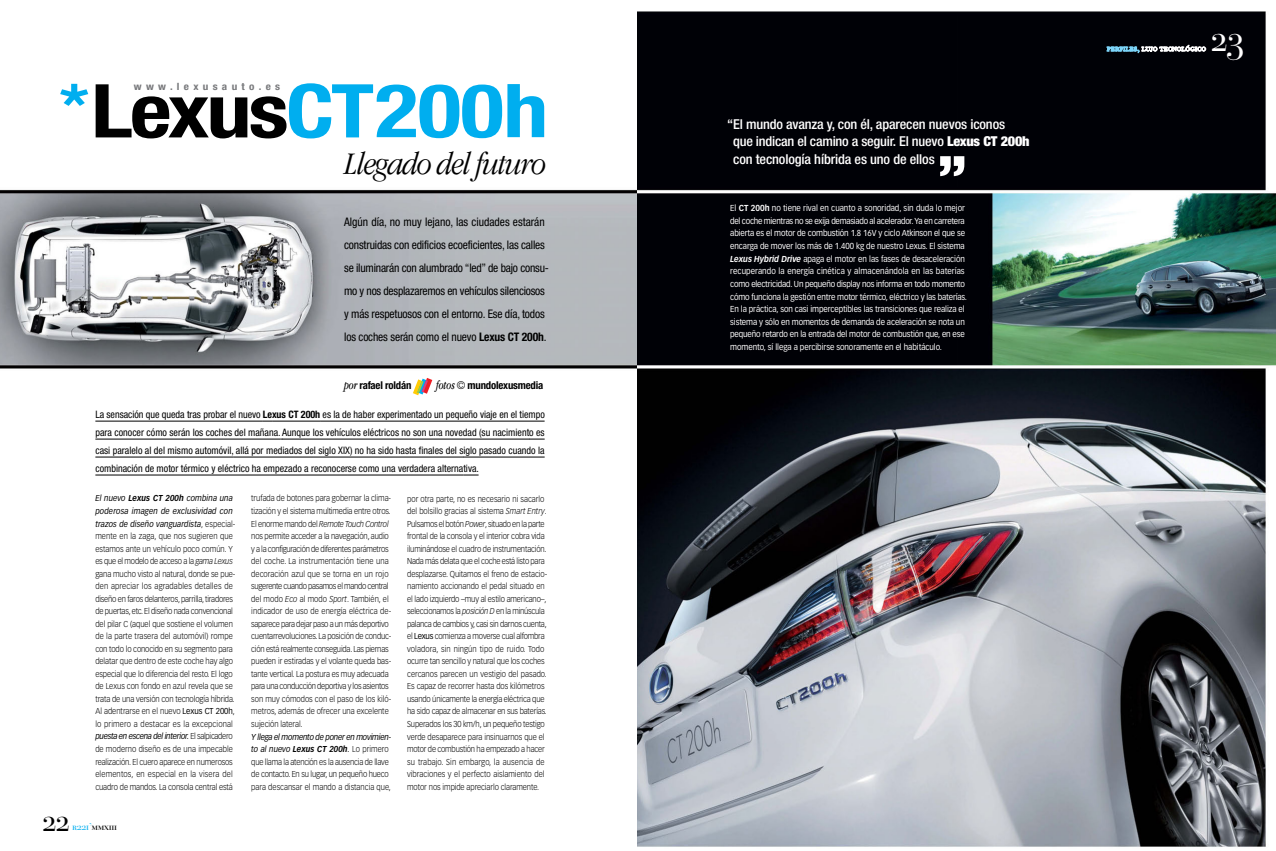
<style>
.page{position:relative;width:1276px;height:851px;background:#fff}
.page>*{position:absolute;margin:0;border:0;box-sizing:border-box;transform-origin:0 0}
.t1{font:700 condensed 74.3px "Helvetica Neue";letter-spacing:-.03em;color:#000;scale:1.21 1}
.t2{font:700 condensed 74.3px "Helvetica Neue";color:#00aeef;scale:1.21 1}
.t3{font:36.9px "Bauer Bodoni Roman SC";color:#fff}
.t4{font:italic 300 32.5px "Apple Garamond";letter-spacing:-.035em;color:#000;scale:1.07 1}
.t5{font:30.8px "Bauer Bodoni Roman SC";color:#000}
.t6{font:500 condensed 13.6px/17.9px "Helvetica Neue";letter-spacing:-.01em;color:#fff;scale:1.04 1}
.t7{font:condensed 11.8px/23px "Helvetica Neue";letter-spacing:-.015em;color:#000}
.t8{font:700 condensed 10.7px "Helvetica Neue";letter-spacing:-.015em;color:#000}
.t9{font:condensed 10.3px/18px "Helvetica Neue";color:#000;text-align:justify}
.t10{font:700 condensed 10px "Helvetica Neue";letter-spacing:.385em;color:#77787b;scale:1.12 1}
.t11{font:9.7px "Bauer Bodoni Roman SC";letter-spacing:-.045em;color:#000;scale:1.08 1}
.t12{font:8.5px/12.6px "Vectora LH";letter-spacing:-.015em;color:#fff;scale:.92 1}
.t13{font:300 8.4px/12.5px "Vectora LH";letter-spacing:-.015em;color:#000;scale:.91 1}
.s1{font-size:61.7px;color:#00aeef}
.s2{color:#00aeef}
.s3{font-weight:700}
.s4{font-family:"Apple Garamond";font-weight:400;font-style:italic;font-stretch:normal;font-size:12.7px}
.s5{font-weight:300}
.s6{font-weight:400;font-style:italic}
.s7{font-weight:700;font-style:italic}
.s8{font-style:italic}
.s9{font-weight:400}
.s10{font-weight:900}
</style>
<div class="page">
<img style="left:0;top:11px;width:1276px;height:836px">
<svg style="left:413px;top:378px;width:19px;height:17px"></svg>
<hr style="left:95px;top:421px;width:168px;height:1px;background:#000">
<hr style="left:272px;top:421px;width:48px;height:1px;background:#000">
<hr style="left:320px;top:421px;width:224px;height:1px;background:#000">
<hr style="left:95px;top:439px;width:185px;height:1px;background:#000">
<hr style="left:283px;top:439px;width:246px;height:1px;background:#000">
<svg style="left:529px;top:439px;width:15px;height:1px"></svg>
<hr style="left:95px;top:457px;width:139px;height:1px;background:#000">
<hr style="left:234px;top:457px;width:230px;height:1px;background:#000">
<hr style="left:463px;top:457px;width:81px;height:1px;background:#000">
<hr style="left:95px;top:475px;width:253px;height:1px;background:#000">
<hr style="left:348px;top:475px;width:115px;height:1px;background:#000">
<svg style="left:463px;top:475px;width:15px;height:1px"></svg>
<svg style="left:1106px;top:45px;width:100px;height:8px"></svg>
<svg style="left:940px;top:156px;width:24px;height:20px"></svg>
<p class="t10" style="left:134px;top:80px;width:132px">www.lexusauto.es</p>
<p class="t1" style="left:60px;top:66px;width:405px"><span class="s1">*</span>Lexus<span class="s2">C 200h</span></p>
<p class="t2" style="left:331px;top:66px;width:37px">T</p>
<p class="t4" style="left:345px;top:144px;width:190px">Llegado del futuro</p>
<p class="t7" style="left:344px;top:210px;width:206px">Algún día, no muy lejano, las ciudades estarán construidas con edificios ecoeficientes, las calles se iluminarán con alumbrado “led” de bajo consu&shy;mo y nos desplazaremos en vehículos silenciosos y más respetuosos con el entorno. Ese día, todos los coches serán como el nuevo <span class="s3">Lexus CT 200h</span>.</p>
<p class="t8" style="left:344px;top:379px;width:69px"><span class="s4">por</span> rafael roldán</p>
<p class="t8" style="left:436px;top:379px;width:109px"><span class="s4">fotos</span> <span class="s5">©</span> mundolexusmedia</p>
<p class="t9" style="left:95px;top:405px;width:451px">La sensación que queda tras probar el nuevo <span class="s3">Lexus CT 200h</span> es la de haber experimentado un pequeño viaje en el tiempo para conocer cómo serán los coches del mañana. Aunque los vehículos eléctricos no son una novedad (su nacimiento es casi paralelo al del mismo automóvil, allá por mediados del siglo XIX) no ha sido hasta finales del siglo pasado cuando la combinación de motor térmico y eléctrico ha empezado a reconocerse como una verdadera alternativa.</p>
<p class="t13" style="left:95px;top:492px;width:155px"><span class="s6">El nuevo</span> <span class="s7">Lexus CT 200h</span> <span class="s6">combina una poderosa imagen de exclusividad con trazos de diseño vanguardista</span>, especial&shy;mente en la zaga, que nos sugieren que estamos ante un vehículo poco común. Y es que el modelo de acceso a la <span class="s8">gama Lexus </span>gana mucho visto al natural, donde se pue&shy;den apreciar los agradables detalles de diseño en faros delanteros, parrilla, tiradores de puertas, etc. El diseño nada convencional del pilar C (aquel que sostiene el volumen de la parte trasera del automóvil) rompe con todo lo conocido en su segmento para delatar que dentro de este coche hay algo especial que lo diferencia del resto. El logo de Lexus con fondo en azul revela que se trata de una versión con tecnología híbrida.<br>Al adentrarse en el nuevo <span class="s9">Lexus CT 200h</span>, lo primero a destacar es la excepcional <span class="s6">puesta en escena del interior.</span> El salpicadero de moderno diseño es de una impecable realización. El cuero aparece en numerosos elementos, en especial en la visera del cuadro de mandos. La consola central está</p>
<p class="t13" style="left:251px;top:492px;width:155px">trufada de botones para gobernar la clima&shy;tización y el sistema multimedia entre otros.<br>El enorme mando del <span class="s8">Remote Touch Control </span>nos permite acceder a la navegación, audio y a la configuración de diferentes parámetros del coche. La instrumentación tiene una decoración azul que se torna en un rojo sugerente cuando pasamos el mando central del modo <span class="s8">Eco</span> al modo <span class="s8">Sport</span>. También, el indicador de uso de energía eléctrica de&shy;saparece para dejar paso a un más deportivo cuentarrevoluciones. La posición de conduc&shy;ción está realmente conseguida. Las piernas pueden ir estiradas y el volante queda bas&shy;tante vertical. La postura es muy adecuada para una conducción deportiva y los asientos son muy cómodos con el paso de los kiló&shy;metros, además de ofrecer una excelente sujeción lateral.<br><span class="s6">Y llega el momento de poner en movimien&shy;to al nuevo</span> <span class="s7">Lexus CT 200h</span><span class="s6">.</span> Lo primero que llama la atención es la ausencia de llave de contacto. En su lugar, un pequeño hueco para descansar el mando a distancia que,</p>
<p class="t13" style="left:407px;top:492px;width:155px">por otra parte, no es necesario ni sacarlo del bolsillo gracias al sistema <span class="s8">Smart Entry</span>.<br>Pulsamos el botón <span class="s8">Power</span>, situado en la parte frontal de la consola y el interior cobra vida iluminándose el cuadro de instrumentación.<br>Nada más delata que el coche está listo para desplazarse. Quitamos el freno de estacio&shy;namiento accionando el pedal situado en el lado izquierdo –muy al estilo americano–, seleccionamos la <span class="s8">posición D</span> en la minúscula palanca de cambios y, casi sin darnos cuenta, el <span class="s9">Lexus</span> comienza a moverse cual alfombra voladora, sin ningún tipo de ruido. Todo ocurre tan sencillo y natural que los coches cercanos parecen un vestigio del pasado.<br>Es capaz de recorrer hasta dos kilómetros usando únicamente la energía eléctrica que ha sido capaz de almacenar en sus baterías.<br>Superados los 30 km/h, un pequeño testigo verde desaparece para insinuarnos que el motor de combustión ha empezado a hacer su trabajo. Sin embargo, la ausencia de vibraciones y el perfecto aislamiento del motor nos impide apreciarlo claramente.</p>
<p class="t5" style="left:42px;top:802px;width:30px">22</p>
<p class="t11" style="left:72px;top:821px;width:43px"><span class="s2">r221’</span>mmxiii</p>
<p class="t6" style="left:733px;top:114px;width:286px;text-indent:-6px">“El mundo avanza y, con él, aparecen nuevos iconos<br>que indican el camino a seguir. El nuevo <span class="s10">Lexus CT 200h </span>con tecnología híbrida es uno de ellos</p>
<p class="t12" style="left:730px;top:202px;width:259px">El <span class="s3">CT 200h</span> no tiene rival en cuanto a sonoridad, sin duda lo mejor del coche mientras no se exija demasiado al acelerador. Ya en carretera abierta es el motor de combustión 1.8 16V y ciclo Atkinson el que se encarga de mover los más de 1.400 kg de nuestro Lexus. El sistema <span class="s7">Lexus Hybrid Drive</span> apaga el motor en las fases de desaceleración recuperando la energía cinética y almacenándola en las baterías como electricidad. Un pequeño display nos informa en todo momento cómo funciona la gestión entre motor térmico, eléctrico y las baterías.<br>En la práctica, son casi imperceptibles las transiciones que realiza el sistema y sólo en momentos de demanda de aceleración se nota un pequeño retardo en la entrada del motor de combustión que, en ese momento, sí llega a percibirse sonoramente en el habitáculo.</p>
<p class="t3" style="left:1210px;top:17px;width:35px">23</p>
</div>
